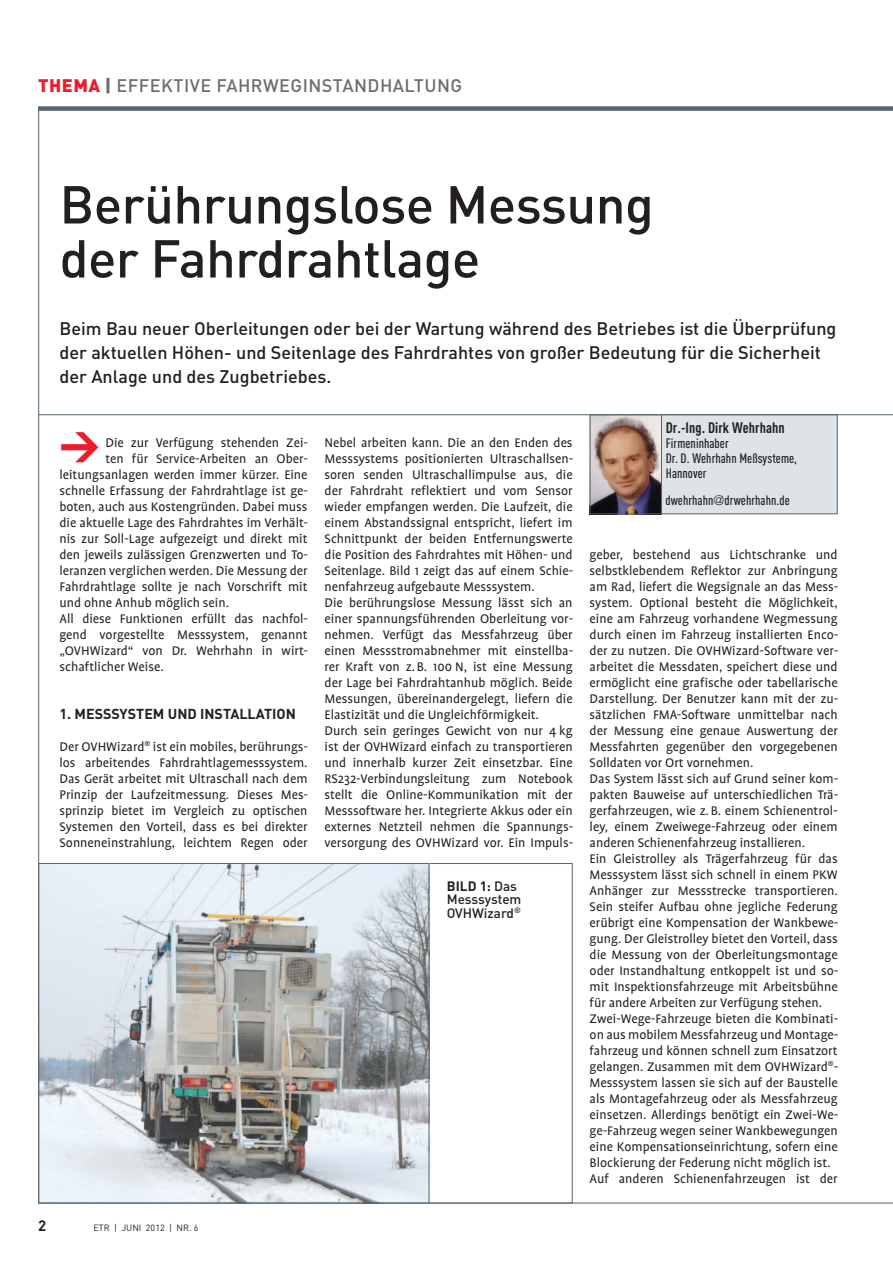
<style>
.page{position:relative;width:893px;height:1263px;background:#fff}
.page>*{position:absolute;margin:0;border:0;box-sizing:border-box;transform-origin:0 0}
.t1{font:500 52.5px/54px "DIN";letter-spacing:-.01em;color:#231f20}
.t2{font:900 39.9px "DIN";color:#ee1b2d}
.t3{font:500 18px/24px "DIN";color:#231f20}
.t4{font:500 18px "DIN";letter-spacing:.025em;color:#6c6d70}
.t5{font:700 15px "DIN Cond";letter-spacing:.005em;color:#231f20}
.t6{font:700 15px "DIN";color:#231f20}
.t7{font:14.25px/16px "Profile";color:#231f20}
.t8{font:700 14.25px "DIN";color:#231f20}
.t9{font:500 13.5px/15px "DIN Cond";letter-spacing:.005em;color:#231f20}
.t10{font:500 13.5px/13.5px "DIN";color:#231f20}
.t11{font:9px "DIN";color:#231f20}
.s1{font-weight:900;color:#ee1b2d}
.s2{font-weight:900}
.s3{font-weight:700}
.s4{font-family:"Helvetica Neue LT Std";font-weight:300;font-stretch:condensed}
</style>
<div class="page">
<div style="left:590px;top:414px;width:248px;height:100px;background:#dee3e7;border:1px solid #53656e"></div>
<img style="left:592px;top:416px;width:68px;height:96px">
<div style="left:590px;top:414px;width:72px;height:100px;border:1px solid #53656e"></div>
<hr style="left:38px;top:414px;width:855px;height:1px;background:#53656e">
<div style="left:426px;top:863px;width:147px;height:340px;border:1px solid #53656e"></div>
<img style="left:40px;top:865px;width:387px;height:336px">
<hr style="left:38px;top:1202px;width:855px;height:1px;background:#53656e">
<hr style="left:38px;top:106px;width:1px;height:1097px;background:#53656e">
<div style="left:38px;top:106px;width:855px;height:5px;background:#53656e"></div>
<p class="t4" style="left:38px;top:74px;width:425px"><span class="s1">THEMA</span> <span class="s2">|</span> Effektive Fahrweginstandhaltung</p>
<h1 class="t1" style="left:60px;top:176px;width:596px">Berührungslose Messung der Fahrdrahtlage</h1>
<p class="t3" style="left:60px;top:316px;width:778px">Beim Bau neuer Oberleitungen oder bei der Wartung während des Betriebes ist die Überprüfung der aktuellen Höhen- und Seitenlage des Fahrdrahtes von großer Bedeutung für die Sicherheit der Anlage und des Zugbetriebes.</p>
<h2 class="t2" style="left:60px;top:418px;width:42px">&gt;</h2>
<p class="t7" style="left:105px;top:435px;width:204px">Die zur Verfügung stehenden Zei-</p>
<p class="t7" style="left:105px;top:451px;width:204px">ten für Service-Arbeiten an Ober-</p>
<p class="t7" style="left:60px;top:467px;width:250px">leitungsanlagen werden immer kürzer. Eine</p>
<p class="t7" style="left:60px;top:483px;width:250px">schnelle Erfassung der Fahrdrahtlage ist ge-</p>
<p class="t7" style="left:60px;top:499px;width:250px">boten, auch aus Kostengründen. Dabei muss</p>
<p class="t7" style="left:60px;top:515px;width:250px">die aktuelle Lage des Fahrdrahtes im Verhält-</p>
<p class="t7" style="left:60px;top:531px;width:250px">nis zur Soll-Lage aufgezeigt und direkt mit</p>
<p class="t7" style="left:60px;top:547px;width:250px">den jeweils zulässigen Grenzwerten und To-</p>
<p class="t7" style="left:60px;top:563px;width:250px">leranzen verglichen werden. Die Messung der</p>
<p class="t7" style="left:60px;top:579px;width:250px">Fahrdrahtlage sollte je nach Vorschrift mit</p>
<p class="t7" style="left:60px;top:595px;width:171px">und ohne Anhub möglich sein.</p>
<p class="t7" style="left:60px;top:611px;width:250px">All diese Funktionen erfüllt das nachfol-</p>
<p class="t7" style="left:60px;top:627px;width:250px">gend vorgestellte Messsystem, genannt</p>
<p class="t7" style="left:60px;top:643px;width:250px">„OVHWizard“ von Dr. Wehrhahn in wirt-</p>
<p class="t7" style="left:60px;top:659px;width:106px">schaftlicher Weise.</p>
<p class="t8" style="left:60px;top:705px;width:238px">1. MESSSYSTEM UND INSTALLATI ON</p>
<p class="t7" style="left:60px;top:739px;width:250px;text-align:justify">Der OVHWizard<sup>®</sup> ist ein mobiles, berührungs&shy;los arbeitendes Fahrdrahtlagemesssystem.<br>Das Gerät arbeitet mit Ultraschall nach dem Prinzip der Laufzeitmessung. Dieses Mes&shy;sprinzip bietet im Vergleich zu optischen Systemen den Vorteil, dass es bei direkter Sonneneinstrahlung, leichtem Regen oder</p>
<p class="t7" style="left:325px;top:435px;width:250px">Nebel arbeiten kann. Die an den Enden des Messsystems positionierten Ultraschallsen&shy;soren senden Ultraschallimpulse aus, die der Fahrdraht reflektiert und vom Sensor wieder empfangen werden. Die Laufzeit, die einem Abstandssignal entspricht, liefert im Schnittpunkt der beiden Entfernungswerte die Position des Fahrdrahtes mit Höhen- und Seitenlage. Bild 1 zeigt das auf einem Schie&shy;nenfahrzeug aufgebaute Messsystem.<br>Die berührungslose Messung lässt sich an einer spannungsführenden Oberleitung vor&shy;nehmen. Verfügt das Messfahrzeug über einen Messstromabnehmer mit einstellba&shy;rer Kraft von z.B. 100 N, ist eine Messung der Lage bei Fahrdrahtanhub möglich. Beide Messungen, übereinandergelegt, liefern die Elastizität und die Ungleichförmigkeit.<br>Durch sein geringes Gewicht von nur 4 kg ist der OVHWizard einfach zu transportieren und innerhalb kurzer Zeit einsetzbar. Eine RS232-Verbindungsleitung zum Notebook stellt die Online-Kommunikation mit der Messsoftware her. Integrierte Akkus oder ein externes Netzteil nehmen die Spannungs&shy;versorgung des OVHWizard vor. Ein Impuls-</p>
<p class="t10" style="left:447px;top:878px;width:76px"><span class="s3">BI LD 1:</span> Das<br>Messsystem<br>OVHWizard<sup>®</sup></p>
<p class="t6" style="left:38px;top:1215px;width:10px">2</p>
<p class="t11" style="left:94px;top:1222px;width:106px">ETR | JUNI 2012 | NR. 6</p>
<p class="t5" style="left:666px;top:419px;width:120px">Dr.-Ing. Dirk Wehrhahn</p>
<p class="t9" style="left:666px;top:436px;width:133px">Firmeninhaber<br>Dr. D. Wehrhahn Meßsysteme,<br>Hannover</p>
<p class="t9" style="left:665px;top:492px;width:126px">dwehrhahn<span class="s4">@</span>drwehrhahn.de</p>
<p class="t7" style="left:590px;top:547px;width:250px">geber, bestehend aus Lichtschranke und selbstklebendem Reflektor zur Anbringung am Rad, liefert die Wegsignale an das Mess&shy;system. Optional besteht die Möglichkeit, eine am Fahrzeug vorhandene Wegmessung durch einen im Fahrzeug installierten Enco&shy;der zu nutzen. Die OVHWizard-Software ver&shy;arbeitet die Messdaten, speichert diese und ermöglicht eine grafische oder tabellarische Darstellung. Der Benutzer kann mit der zu&shy;sätzlichen FMA-Software unmittelbar nach der Messung eine genaue Auswertung der Messfahrten gegenüber den vorgegebenen Solldaten vor Ort vornehmen.<br>Das System lässt sich auf Grund seiner kom&shy;pakten Bauweise auf unterschiedlichen Trä&shy;gerfahrzeugen, wie z.B. einem Schienentrol&shy;ley, einem Zweiwege-Fahrzeug oder einem anderen Schienenfahrzeug installieren.<br>Ein Gleistrolley als Trägerfahrzeug für das Messsystem lässt sich schnell in einem PKW Anhänger zur Messstrecke transportieren.<br>Sein steifer Aufbau ohne jegliche Federung erübrigt eine Kompensation der Wankbewe&shy;gung. Der Gleistrolley bietet den Vorteil, dass die Messung von der Oberleitungsmontage oder Instandhaltung entkoppelt ist und so&shy;mit Inspektionsfahrzeuge mit Arbeitsbühne für andere Arbeiten zur Verfügung stehen.<br>Zwei-Wege-Fahrzeuge bieten die Kombinati&shy;on aus mobilem Messfahrzeug und Montage&shy;fahrzeug und können schnell zum Einsatzort gelangen. Zusammen mit dem OVHWizard<sup>®</sup>- Messsystem lassen sie sich auf der Baustelle als Montagefahrzeug oder als Messfahrzeug einsetzen. Allerdings benötigt ein Zwei-We&shy;ge-Fahrzeug wegen seiner Wankbewegungen eine Kompensationseinrichtung, sofern eine Blockierung der Federung nicht möglich ist.<br>Auf anderen Schienenfahrzeugen ist der</p>
</div>
